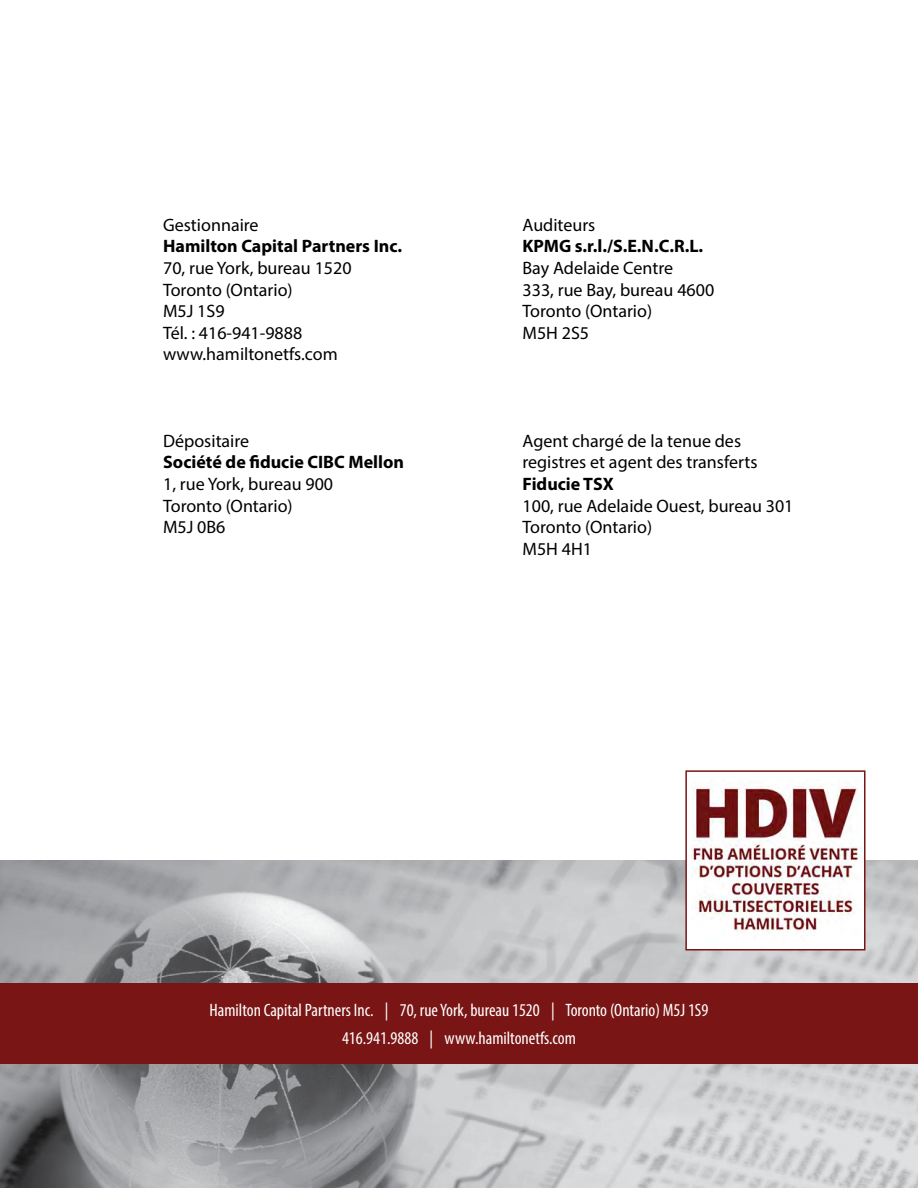
<style>
.page{position:relative;width:918px;height:1188px;background:#fff}
.page>*{position:absolute;margin:0;border:0;box-sizing:border-box;transform-origin:0 0}
.Notes{font:18px "Myriad Pro";color:#000}
.Notes-2{font:condensed 18px "Myriad Pro";color:#fff}
.Notes-3{font:700 18px "Myriad Pro";color:#000}
</style>
<div class="page">
<img style="left:0;top:861px;width:918px;height:327px">
<div style="left:0;top:983px;width:918px;height:81px;background:#7a1515"></div>
<svg style="left:685px;top:770px;width:181px;height:181px"></svg>
<p class="Notes" style="left:163px;top:214px;width:97px">Gestionnaire</p>
<p class="Notes-3" style="left:163px;top:235px;width:240px">Hamilton Capital Partners Inc.</p>
<p class="Notes" style="left:163px;top:257px;width:190px">70, rue York, bureau 1520</p>
<p class="Notes" style="left:163px;top:278px;width:131px">Toronto (Ontario)</p>
<p class="Notes" style="left:163px;top:300px;width:63px">M5J 1S9</p>
<p class="Notes" style="left:163px;top:322px;width:141px">Tél. : 416-941-9888</p>
<p class="Notes" style="left:163px;top:343px;width:176px">www.hamiltonetfs.com</p>
<p class="Notes" style="left:163px;top:430px;width:88px">Dépositaire</p>
<p class="Notes-3" style="left:163px;top:451px;width:243px">Société de fiducie CIBC Mellon</p>
<p class="Notes" style="left:163px;top:473px;width:172px">1, rue York, bureau 900</p>
<p class="Notes" style="left:163px;top:494px;width:131px">Toronto (Ontario)</p>
<p class="Notes" style="left:163px;top:516px;width:64px">M5J 0B6</p>
<p class="Notes" style="left:523px;top:214px;width:74px">Auditeurs</p>
<p class="Notes-3" style="left:523px;top:235px;width:182px">KPMG s.r.l./S.E.N.C.R.L.</p>
<p class="Notes" style="left:523px;top:257px;width:152px">Bay Adelaide Centre</p>
<p class="Notes" style="left:523px;top:278px;width:193px">333, rue Bay, bureau 4600</p>
<p class="Notes" style="left:523px;top:300px;width:131px">Toronto (Ontario)</p>
<p class="Notes" style="left:523px;top:322px;width:68px">M5H 2S5</p>
<p class="Notes" style="left:523px;top:430px;width:220px">Agent chargé de la tenue des</p>
<p class="Notes" style="left:523px;top:451px;width:236px">registres et agent des transferts</p>
<p class="Notes-3" style="left:523px;top:472px;width:93px">Fiducie TSX</p>
<p class="Notes" style="left:523px;top:494px;width:272px">100, rue Adelaide Ouest, bureau 301</p>
<p class="Notes" style="left:523px;top:516px;width:131px">Toronto (Ontario)</p>
<p class="Notes" style="left:523px;top:538px;width:71px">M5H 4H1</p>
<p class="Notes-2" style="left:210px;top:999px;width:500px">Hamilton Capital Partners Inc. | 70, rue York, bureau 1520 | Toronto (Ontario) M5J 1S9</p>
<p class="Notes-2" style="left:342px;top:1027px;width:235px">416.941.9888 | www.hamiltonetfs.com</p>
</div>
